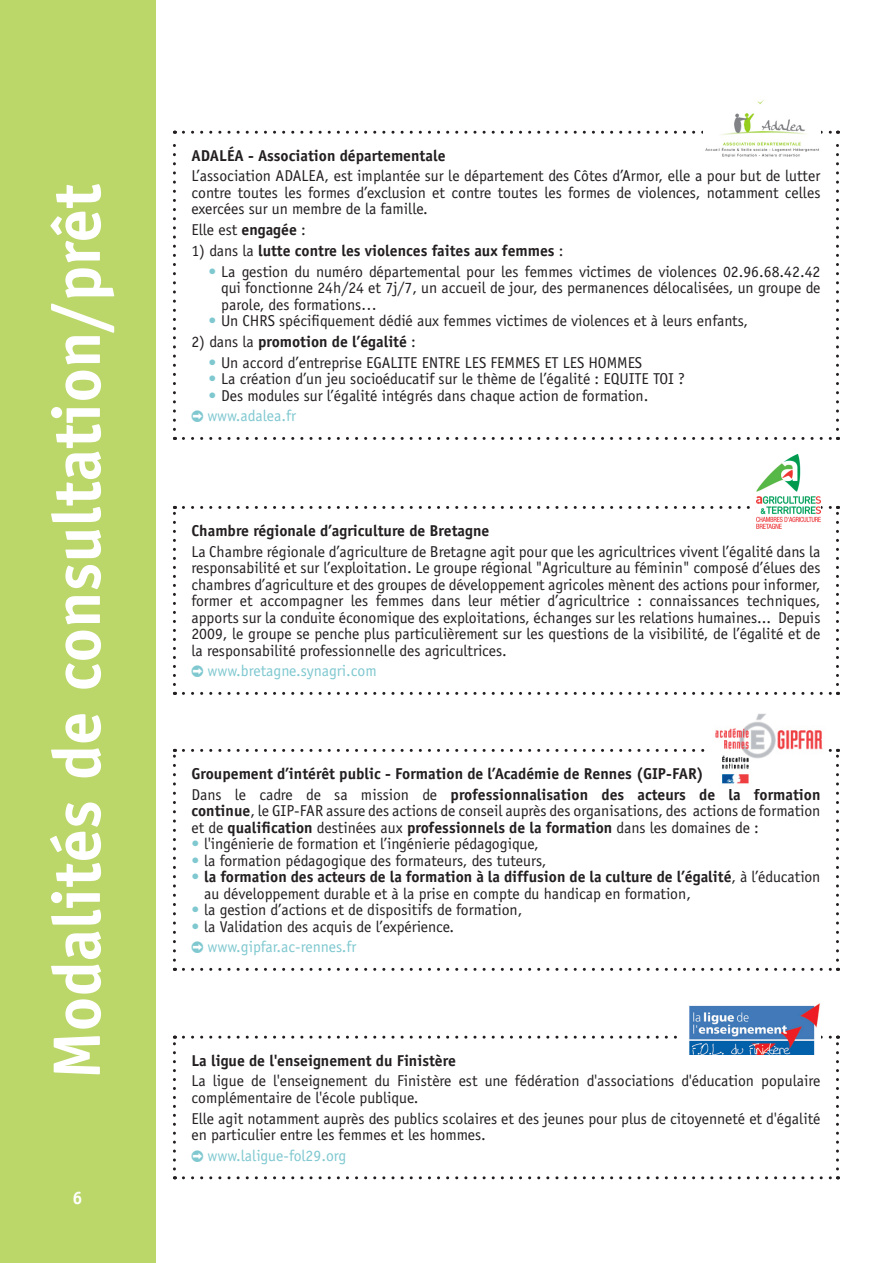
<style>
.page{position:relative;width:893px;height:1263px;background:#fff}
.page>*{position:absolute;margin:0;border:0;box-sizing:border-box;transform-origin:0 0}
.onglet{font:700 67.5px "Officina Sans Std";color:#fff}
.t1{font:700 18px "Officina Sans Std";color:#fff}
.texte_courant{font:15.75px/16.5px "Officina Sans Std";color:#231f20;text-align:justify}
.etablissement{font:700 15.75px "Officina Sans Std";color:#231f20}
.texte_courant-2{font:700 15.75px "Officina Sans Std";color:#231f20}
.texte_courant_epacem{font:15.75px "Officina Sans Std";color:#7fc8d0}
.texte_courant-3{font:15.75px "Officina Sans Std";color:#7fc8d0}
.s1{font-weight:700}
.s2{font-weight:400}
.s3{color:#7fc8d0}
.s4{font-weight:700;color:#7fc8d0}
</style>
<div class="page">
<div style="left:0;top:0;width:155px;height:1263px;background:#bbd76a"></div>
<hr style="left:892px;top:0;width:1px;height:1263px;background:#bbd76a">
<svg style="left:173px;top:131px;width:3px;height:298px"></svg>
<svg style="left:183px;top:437px;width:655px;height:3px"></svg>
<svg style="left:173px;top:506px;width:3px;height:178px"></svg>
<svg style="left:183px;top:692px;width:655px;height:3px"></svg>
<svg style="left:173px;top:749px;width:3px;height:211px"></svg>
<svg style="left:183px;top:968px;width:655px;height:3px"></svg>
<svg style="left:173px;top:1036px;width:3px;height:133px"></svg>
<svg style="left:183px;top:1176px;width:655px;height:3px"></svg>
<img style="left:715px;top:713px;width:108px;height:36px">
<img style="left:756px;top:455px;width:65px;height:49px">
<img style="left:689px;top:1003px;width:131px;height:33px">
<img style="left:734px;top:100px;width:71px;height:31px">
<svg style="left:183px;top:131px;width:656px;height:298px"></svg>
<svg style="left:183px;top:506px;width:656px;height:178px"></svg>
<svg style="left:183px;top:749px;width:656px;height:211px"></svg>
<svg style="left:183px;top:1036px;width:656px;height:133px"></svg>
<p class="onglet" style="left:35px;top:1079px;width:896px;rotate:-90deg">Modalités de consultation/prêt</p>
<p class="t1" style="left:73px;top:1186px;width:12px">6</p>
<p class="etablissement" style="left:191px;top:145px;width:256px">ADALÉA - Association départementale</p>
<p class="texte_courant" style="left:191px;top:168px;width:630px">L’association ADALEA, est implantée sur le département des Côtes d’Armor, elle a pour but de lutter contre toutes les formes d’exclusion et contre toutes les formes de violences, notamment celles exercées sur un membre de la famille.</p>
<p class="texte_courant" style="left:191px;top:222px;width:116px">Elle est <span class="s1">engagée</span> :</p>
<p class="texte_courant-2" style="left:191px;top:241px;width:374px"><span class="s2">1) dans la</span> lutte contre les violences faites aux femmes <span class="s2">:</span></p>
<p class="texte_courant" style="left:221px;top:263px;width:601px;text-indent:-13px"><span class="s3">•</span> La gestion du numéro départemental pour les femmes victimes de violences 02.96.68.42.42 qui fonctionne 24h/24 et 7j/7, un accueil de jour, des permanences délocalisées, un groupe de parole, des formations…</p>
<p class="texte_courant" style="left:208px;top:313px;width:541px"><span class="s3">•</span> Un CHRS spécifiquement dédié aux femmes victimes de violences et à leurs enfants,</p>
<p class="texte_courant-2" style="left:191px;top:332px;width:226px"><span class="s2">2) dans la</span> promotion de l’égalité <span class="s2">:</span></p>
<p class="texte_courant" style="left:208px;top:354px;width:435px"><span class="s3">•</span> Un accord d’entreprise EGALITE ENTRE LES FEMMES ET LES HOMMES</p>
<p class="texte_courant" style="left:208px;top:371px;width:478px"><span class="s3">•</span> La création d’un jeu socioéducatif sur le thème de l’égalité : EQUITE TOI ?</p>
<p class="texte_courant" style="left:208px;top:387px;width:441px"><span class="s3">•</span> Des modules sur l’égalité intégrés dans chaque action de formation.</p>
<p class="texte_courant-3" style="left:207px;top:407px;width:90px">www.adalea.fr</p>
<p class="etablissement" style="left:191px;top:521px;width:299px">Chambre régionale d’agriculture de Bretagne</p>
<p class="texte_courant" style="left:191px;top:543px;width:631px">La Chambre régionale d’agriculture de Bretagne agit pour que les agricultrices vivent l’égalité dans la responsabilité et sur l’exploitation. Le groupe régional "Agriculture au féminin" composé d’élues des chambres d’agriculture et des groupes de développement agricoles mènent des actions pour informer, former et accompagner les femmes dans leur métier d’agricultrice : connaissances techniques, apports sur la conduite économique des exploitations, échanges sur les relations humaines... Depuis 2009, le groupe se penche plus particulièrement sur les questions de la visibilité, de l’égalité et de la responsabilité professionnelle des agricultrices.</p>
<p class="texte_courant-3" style="left:208px;top:662px;width:171px">www.bretagne.synagri.com</p>
<p class="etablissement" style="left:191px;top:764px;width:514px">Groupement d’intérêt public - Formation de l’Académie de Rennes (GIP-FAR)</p>
<p class="texte_courant" style="left:191px;top:786px;width:630px">Dans le cadre de sa mission de <span class="s1">professionnalisation des acteurs de la formation continue</span>, le GIP-FAR assure des actions de conseil auprès des organisations, des actions de formation et de <span class="s1">qualification</span> destinées aux <span class="s1">professionnels de la formation</span> dans les domaines de :</p>
<p class="texte_courant" style="left:191px;top:835px;width:349px"><span class="s3">•</span> l'ingénierie de formation et l’ingénierie pédagogique,</p>
<p class="texte_courant" style="left:191px;top:852px;width:357px"><span class="s3">•</span> la formation pédagogique des formateurs, des tuteurs,</p>
<p class="texte_courant" style="left:204px;top:868px;width:618px;text-indent:-13px"><span class="s4">•</span> <span class="s1">la formation des acteurs de la formation à la diffusion de la culture de l’égalité</span>, à l’éducation au développement durable et à la prise en compte du handicap en formation,</p>
<p class="texte_courant" style="left:191px;top:901px;width:332px"><span class="s3">•</span> la gestion d’actions et de dispositifs de formation,</p>
<p class="texte_courant" style="left:191px;top:918px;width:264px"><span class="s3">•</span> la Validation des acquis de l’expérience.</p>
<p class="texte_courant_epacem" style="left:208px;top:938px;width:150px">www.gipfar.ac-rennes.fr</p>
<p class="etablissement" style="left:191px;top:1050px;width:266px">La ligue de l'enseignement du Finistère</p>
<p class="texte_courant" style="left:191px;top:1073px;width:630px">La ligue de l'enseignement du Finistère est une fédération d'associations d'éducation populaire complémentaire de l'école publique.</p>
<p class="texte_courant" style="left:191px;top:1110px;width:631px">Elle agit notamment auprès des publics scolaires et des jeunes pour plus de citoyenneté et d'égalité en particulier entre les femmes et les hommes.</p>
<p class="texte_courant_epacem" style="left:208px;top:1146px;width:140px">www.laligue-fol29.org</p>
</div>
